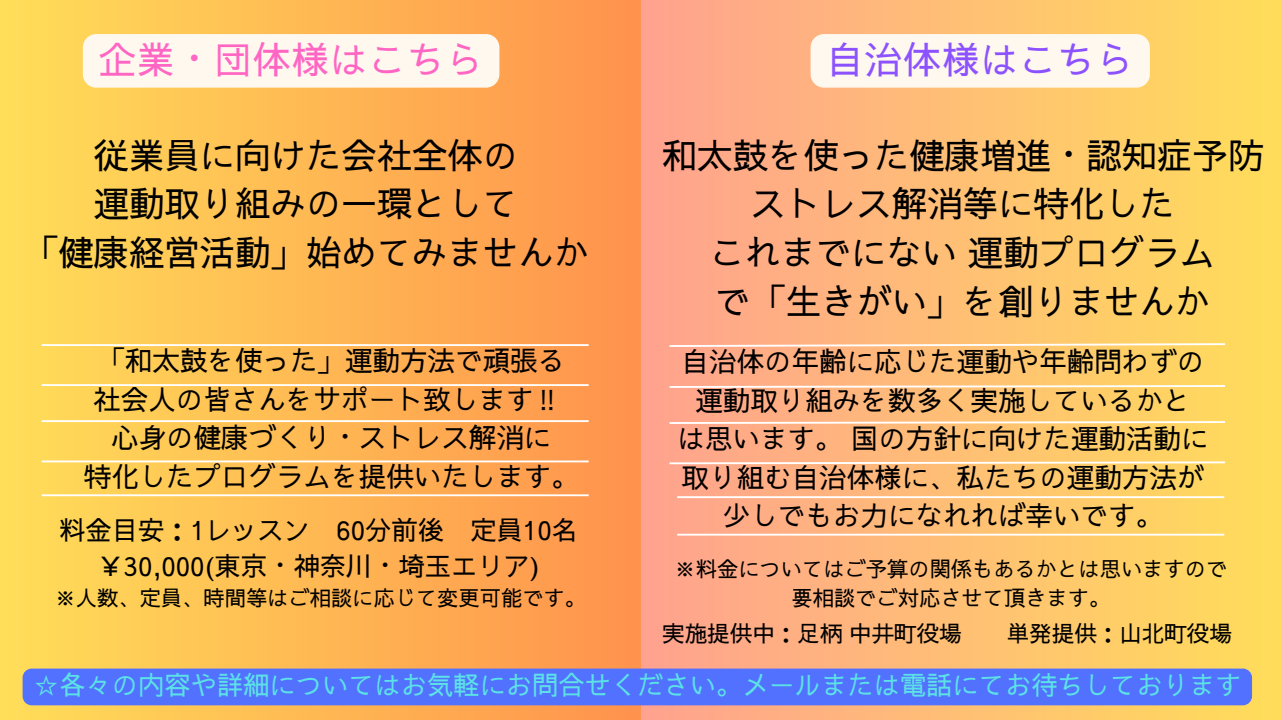
<style>
.page{position:relative;width:1281px;height:720px;background:#fff}
.page>*{position:absolute;margin:0;border:0;box-sizing:border-box;transform-origin:0 0}
.t1{font:500 37.88px "Sawarabi Gothic";letter-spacing:.02em;color:#ff66c4}
.t2{font:500 37.88px "Sawarabi Gothic";letter-spacing:.02em;color:#8c52ff}
.t3{font:500 35.38px "Sawarabi Gothic";color:#000}
.t4{font:500 27.5px "Sawarabi Gothic";color:#000}
.t5{font:500 26.25px "Sawarabi Gothic";color:#5ce1e6}
.t6{font:500 26.25px/36.6px "Sawarabi Gothic";color:#000;text-align:center}
.t7{font:500 22.5px "Sawarabi Gothic";color:#000}
.t8{font:500 21.25px "Sawarabi Gothic";color:#000}
</style>
<div class="page">
<svg style="left:641px;top:0;width:640px;height:720px;background:#febf74"></svg>
<div style="left:0;top:0;width:641px;height:720px;background:linear-gradient(to right,#ffde5a,#ff924e)"></div>
<svg style="left:668px;top:342px;width:559px;height:6px"></svg>
<svg style="left:668px;top:461px;width:559px;height:4px"></svg>
<svg style="left:668px;top:420px;width:559px;height:5px"></svg>
<svg style="left:668px;top:384px;width:559px;height:5px"></svg>
<div style="left:83px;top:34px;width:416px;height:54px;background:#fff8ee"></div>
<hr style="left:42px;top:344px;width:547px;height:2px;background:#fff">
<hr style="left:42px;top:384px;width:547px;height:2px;background:#fff">
<hr style="left:42px;top:420px;width:547px;height:2px;background:#fff">
<hr style="left:42px;top:461px;width:547px;height:1px;background:#fff">
<hr style="left:42px;top:494px;width:547px;height:2px;background:#fff">
<div style="left:810px;top:34px;width:340px;height:54px;background:#fff8ee"></div>
<hr style="left:677px;top:496px;width:547px;height:2px;background:#fff">
<hr style="left:677px;top:534px;width:547px;height:2px;background:#fff">
<div style="left:23px;top:669px;width:1229px;height:36px;background:#5271ff;border-radius:9px"></div>
<p class="t1" style="left:98px;top:42px;width:387px">企業・団体様はこちら</p>
<p class="t2" style="left:826px;top:42px;width:309px">自治体様はこちら</p>
<p class="t3" style="left:662px;top:139px;width:603px">和太鼓を使った健康増進・認知症予防</p>
<p class="t3" style="left:750px;top:188px;width:426px">ストレス解消等に特化した</p>
<p class="t3" style="left:709px;top:237px;width:507px">これまでにない運動プログラム</p>
<p class="t3" style="left:715px;top:286px;width:497px">で「生きがい」を創りませんか</p>
<p class="t4" style="left:681px;top:349px;width:524px">自治体の年齢に応じた運動や年齢問わずの</p>
<p class="t4" style="left:695px;top:388px;width:497px">運動取り組みを数多く実施しているかと</p>
<p class="t4" style="left:677px;top:426px;width:532px">は思います。国の方針に向けた運動活動に</p>
<p class="t4" style="left:681px;top:465px;width:524px">取り組む自治体様に、私たちの運動方法が</p>
<p class="t4" style="left:723px;top:503px;width:442px">少しでもお力になれれば幸いです。</p>
<p class="t8" style="left:674px;top:559px;width:554px">※料金についてはご予算の関係もあるかとは思いますので</p>
<p class="t8" style="left:791px;top:588px;width:320px">要相談でご対応させて頂きます。</p>
<p class="t7" style="left:662px;top:623px;width:301px">実施提供中：足柄中井町役場</p>
<p class="t7" style="left:1007px;top:623px;width:227px">単発提供：山北町役場</p>
<p class="t5" style="left:33px;top:674px;width:1210px">☆各々の内容や詳細についてはお気軽にお問合せください。メールまたは電話にてお待ちしております</p>
<p class="t3" style="left:94px;top:139px;width:426px">従業員に向けた会社全体の</p>
<p class="t3" style="left:94px;top:188px;width:426px">運動取り組みの一環として</p>
<p class="t3" style="left:23px;top:237px;width:567px">「健康経営活動」始めてみませんか</p>
<p class="t4" style="left:97px;top:348px;width:469px">「和太鼓を使った」運動方法で頑張る</p>
<p class="t4" style="left:93px;top:387px;width:447px">社会人の皆さんをサポート致します‼︎</p>
<p class="t4" style="left:111px;top:425px;width:442px">心身の健康づくり・ストレス解消に</p>
<p class="t4" style="left:84px;top:464px;width:497px">特化したプログラムを提供いたします。</p>
<p class="t6" style="left:59px;top:513px;width:520px">料金目安：1レッスン 60分前後 定員10名￥30,000(東京・神奈川・埼玉エリア)</p>
<p class="t8" style="left:55px;top:588px;width:533px">※人数、定員、時間等はご相談に応じて変更可能です。</p>
</div>
